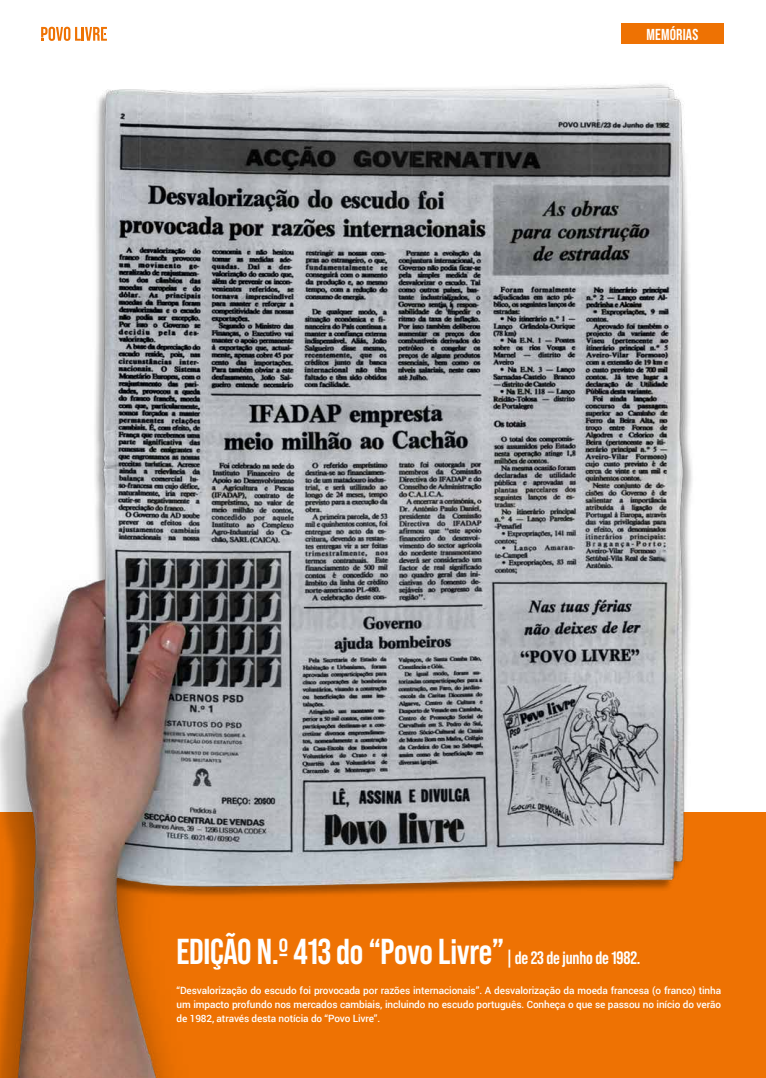
<style>
.page{position:relative;width:766px;height:1078px;background:#fff}
.page>*{position:absolute;margin:0;border:0;box-sizing:border-box;transform-origin:0 0}
.t1{font:700 36px "Bebas Neue Pro";letter-spacing:-.01em;color:#fff}
.t2{font:700 15.8px "Bebas Neue Pro";letter-spacing:.01em;color:#fff}
.t3{font:500 10px/14px "Roboto";letter-spacing:-.01em;color:#fff;text-align:justify}
.s1{font-size:18px}
</style>
<div class="page">
<img style="left:0;top:84px;width:765px;height:993px">
<svg style="left:41px;top:27px;width:66px;height:14px"></svg>
<div style="left:621px;top:24px;width:102px;height:20px;background:#ee7203"></div>
<h2 class="t2" style="left:646px;top:26px;width:53px">MEMÓRIAS</h2>
<h1 class="t1" style="left:176px;top:930px;width:465px">EDIÇÃO N.º 413 do “Povo Livre” <span class="s1">| de 23 de junho de 1982.</span></h1>
<p class="t3" style="left:176px;top:982px;width:546px">“Desvalorização do escudo foi provocada por razões internacionais”. A desvalorização da moeda francesa (o franco) tinha um impacto profundo nos mercados cambiais, incluindo no escudo português. Conheça o que se passou no início do verão de 1982, através desta notícia do “Povo Livre”.</p>
</div>
